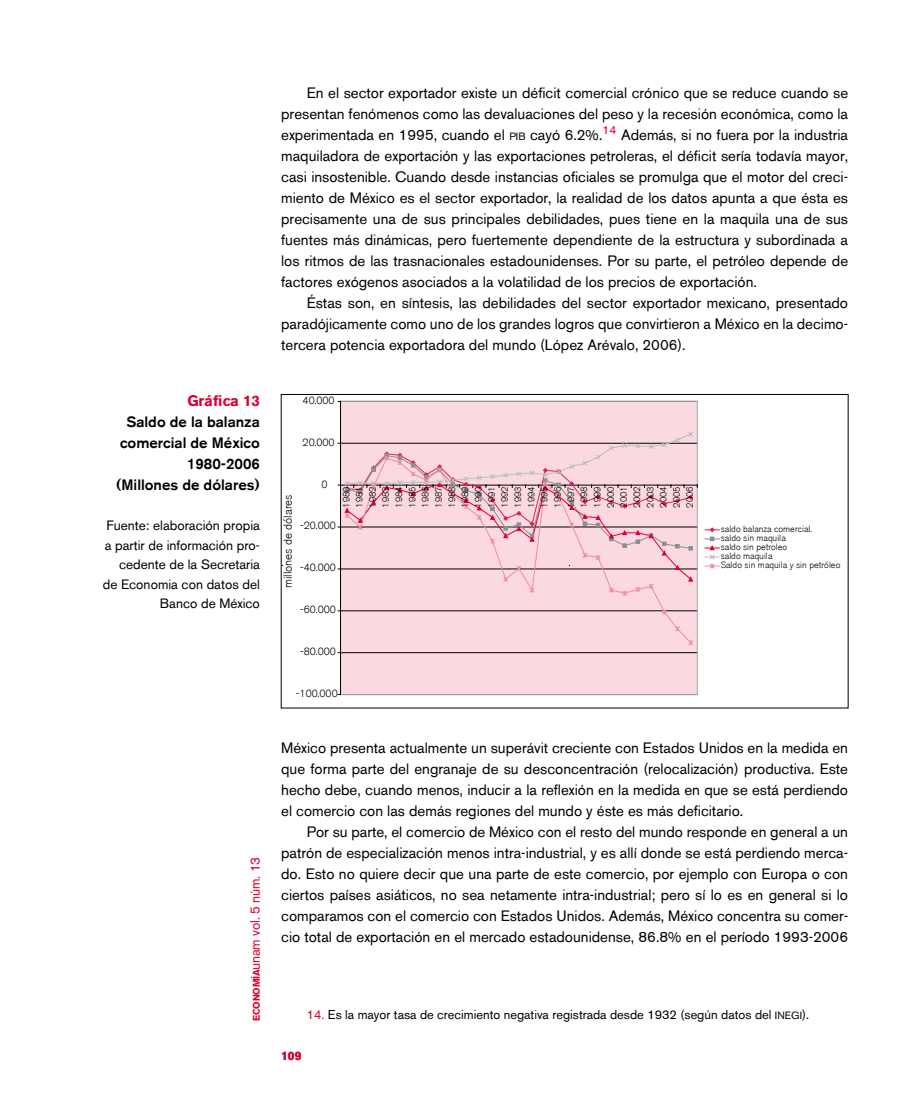
<style>
.page{position:relative;width:912px;height:1106px;background:#fff}
.page>*{position:absolute;margin:0;border:0;box-sizing:border-box;transform-origin:0 0}
.t1{font:15px/21px "Akzidenz Grotesk BE";color:#000;text-align:justify}
.t2{font:500 15px/21px "Akzidenz Grotesk BE";color:#000;text-align:right}
.t3{font:700 15px "Akzidenz Grotesk BE";color:#dc002e}
.t4{font:13.5px/19.5px "Akzidenz Grotesk BE";color:#000;text-align:right}
.t5{font:13.5px "Akzidenz Grotesk BE";letter-spacing:-.01em;color:#dc002e}
.t6{font:12.75px "Akzidenz Grotesk BE";color:#000}
.t7{font:700 12px "Akzidenz Grotesk BE";color:#dc002e}
.t8{font:300 11.7px "Akzidenz Grotesk BE";color:#000}
.t9{font:300 10.35px "Akzidenz Grotesk BE";color:#000}
.t10{font:300 9.15px/13.2px "Akzidenz Grotesk BE";color:#000}
.s1{font-weight:700;font-size:9.45px}
.s2{font-size:10.5px}
.s3{color:#dc002e}
</style>
<div class="page">
<div style="left:340px;top:401px;width:357px;height:293px;background:#fad9e0"></div>
<hr style="left:340px;top:652px;width:357px;height:1px;background:#000">
<hr style="left:340px;top:610px;width:357px;height:1px;background:#000">
<hr style="left:340px;top:401px;width:1px;height:293px;background:#000">
<svg style="left:344px;top:582px;width:349px;height:63px"></svg>
<svg style="left:704px;top:527px;width:15px;height:42px"></svg>
<svg style="left:338px;top:431px;width:359px;height:151px"></svg>
<p class="t3" style="left:187px;top:392px;width:74px">Gráfica 13</p>
<p class="t2" style="left:116px;top:411px;width:145px">Saldo de la balanza comercial de México<br>1980-2006<br>(Millones de dólares)</p>
<p class="t4" style="left:103px;top:516px;width:158px">Fuente: elaboración propia a partir de información pro&shy;cedente de la Secretaria de Economia con datos del<br>Banco de México</p>
<p class="t5" style="left:247px;top:1020px;width:166px;rotate:-90deg"><span class="s1">economía</span>unam vol. 5 núm. 13</p>
<p class="t1" style="left:281px;top:82px;width:568px;text-indent:26px">En el sector exportador existe un déficit comercial crónico que se reduce cuando se presentan fenómenos como las devaluaciones del peso y la recesión económica, como la experimentada en 1995, cuando el <span class="s2">PIB</span> cayó 6.2%.<sup>14</sup> Además, si no fuera por la industria maquiladora de exportación y las exportaciones petroleras, el déficit sería todavía mayor, casi insostenible. Cuando desde instancias oficiales se promulga que el motor del creci&shy;miento de México es el sector exportador, la realidad de los datos apunta a que ésta es precisamente una de sus principales debilidades, pues tiene en la maquila una de sus fuentes más dinámicas, pero fuertemente dependiente de la estructura y subordinada a los ritmos de las trasnacionales estadounidenses. Por su parte, el petróleo depende de factores exógenos asociados a la volatilidad de los precios de exportación.</p>
<p class="t1" style="left:281px;top:292px;width:568px;text-indent:26px">Éstas son, en síntesis, las debilidades del sector exportador mexicano, presentado paradójicamente como uno de los grandes logros que convirtieron a México en la decimo&shy;tercera potencia exportadora del mundo (López Arévalo, 2006).</p>
<p class="t9" style="left:302px;top:394px;width:34px">40.000</p>
<p class="t9" style="left:302px;top:436px;width:34px">20.000</p>
<p class="t8" style="left:281px;top:588px;width:95px;rotate:-90deg">millones de dólares</p>
<p class="t9" style="left:321px;top:478px;width:8px">0</p>
<p class="t10" style="left:339px;top:507px;width:23px;text-align:justify;rotate:-90deg">1980<br>1981<br>1982<br>1983<br>1984<br>1985<br>1986<br>1987<br>1988<br>1989<br>1990<br>1991<br>1992<br>1993<br>1994<br>1995<br>1996<br>1997<br>1998<br>1999<br>2000<br>2001<br>2002<br>2003<br>2004<br>2005<br>2006</p>
<p class="t9" style="left:300px;top:520px;width:37px">-20.000</p>
<p class="t9" style="left:300px;top:562px;width:37px">-40.000</p>
<p class="t9" style="left:300px;top:604px;width:37px">-60.000</p>
<p class="t9" style="left:300px;top:646px;width:37px">-80.000</p>
<p class="t9" style="left:296px;top:687px;width:43px">-100.000</p>
<p class="t10" style="left:720px;top:524px;width:121px;line-height:9px">saldo balanza comercial.<br>saldo sin maquila<br>saldo sin petroleo<br>saldo maquila<br>Saldo sin maquila y sin petróleo</p>
<p class="t1" style="left:281px;top:737px;width:568px">México presenta actualmente un superávit creciente con Estados Unidos en la medida en que forma parte del engranaje de su desconcentración (relocalización) productiva. Este hecho debe, cuando menos, inducir a la reflexión en la medida en que se está perdiendo el comercio con las demás regiones del mundo y éste es más deficitario.</p>
<p class="t1" style="left:281px;top:821px;width:568px;text-indent:26px">Por su parte, el comercio de México con el resto del mundo responde en general a un patrón de especialización menos intra-industrial, y es allí donde se está perdiendo merca&shy;do. Esto no quiere decir que una parte de este comercio, por ejemplo con Europa o con ciertos países asiáticos, no sea netamente intra-industrial; pero sí lo es en general si lo comparamos con el comercio con Estados Unidos. Además, México concentra su comer&shy;cio total de exportación en el mercado estadounidense, 86.8% en el período 1993-2006</p>
<p class="t6" style="left:306px;top:1007px;width:503px"><span class="s3">14.</span> Es la mayor tasa de crecimiento negativa registrada desde 1932 (según datos del <span class="s2">INEGI</span>).</p>
<p class="t7" style="left:281px;top:1048px;width:22px">109</p>
</div>
